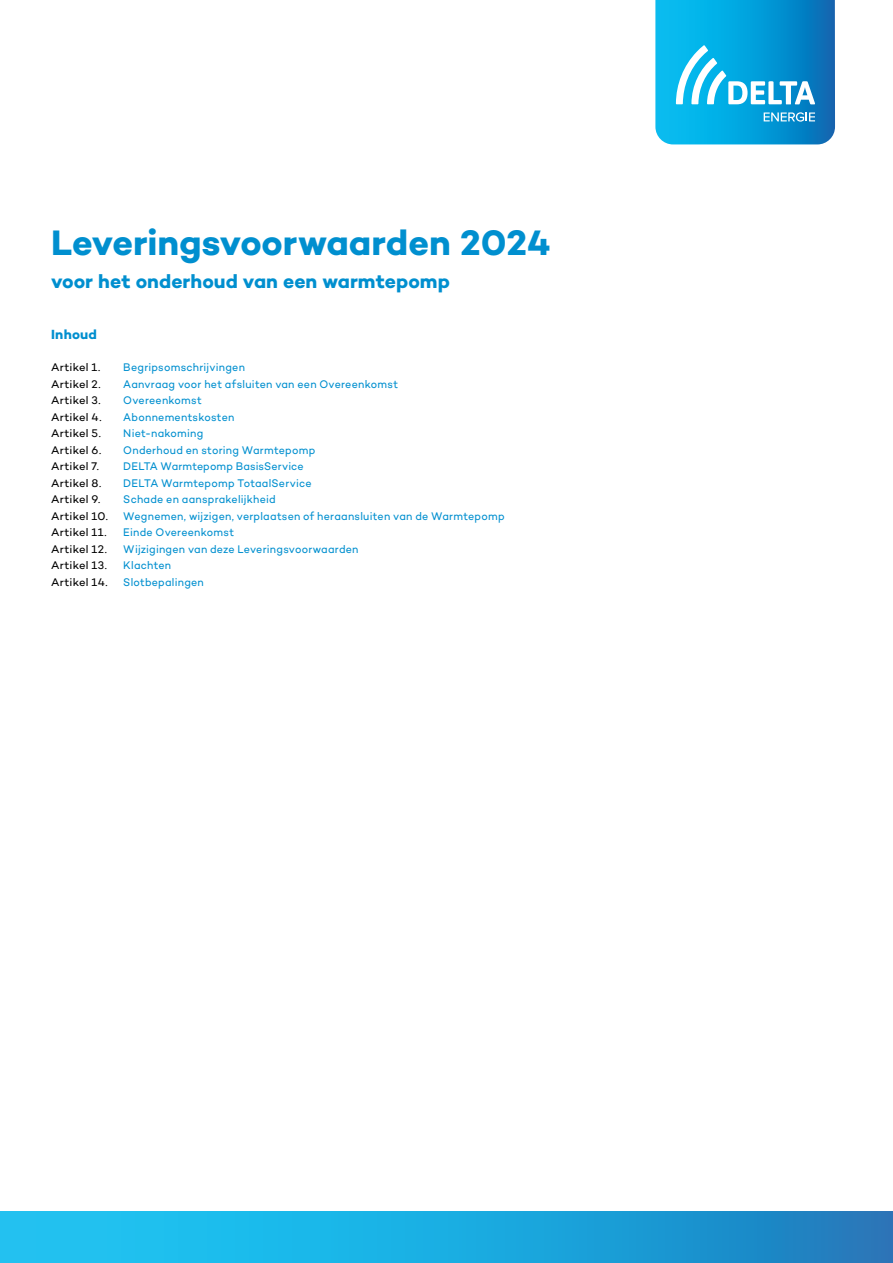
<style>
.page{position:relative;width:893px;height:1263px;background:#fff}
.page>*{position:absolute;margin:0;border:0;box-sizing:border-box;transform-origin:0 0}
.t1{font:700 36px "Campton";color:#008fcf}
.t2{font:700 19.5px "Campton";color:#008fcf}
.t3{font:700 13.5px "Campton";letter-spacing:.015em;color:#008fcf}
.t4{font:11.25px "Campton";letter-spacing:.02em;color:#008fcf;scale:.95 1}
.t5{font:11.25px "Campton";letter-spacing:.025em;color:#000}
</style>
<div class="page">
<div style="left:0;top:1212px;width:893px;height:51px;background:linear-gradient(to right,#1dcffa,#1d81c1)"></div>
<svg style="left:655px;top:0;width:180px;height:144px;background:#1fa8dd"></svg>
<h1 class="t1" style="left:51px;top:220px;width:501px">Leveringsvoorwaarden 2024</h1>
<h2 class="t2" style="left:51px;top:268px;width:400px">voor het onderhoud van een warmtepomp</h2>
<p class="t3" style="left:51px;top:325px;width:47px">Inhoud</p>
<p class="t5" style="left:51px;top:360px;width:51px">Artikel 1.</p>
<p class="t4" style="left:123px;top:360px;width:130px">Begripsomschrijvingen</p>
<p class="t5" style="left:51px;top:377px;width:51px">Artikel 2.</p>
<p class="t4" style="left:123px;top:377px;width:291px">Aanvraag voor het afsluiten van een Overeenkomst</p>
<p class="t5" style="left:51px;top:393px;width:51px">Artikel 3.</p>
<p class="t4" style="left:123px;top:393px;width:84px">Overeenkomst</p>
<p class="t5" style="left:51px;top:410px;width:52px">Artikel 4.</p>
<p class="t4" style="left:123px;top:410px;width:118px">Abonnementskosten</p>
<p class="t5" style="left:51px;top:426px;width:51px">Artikel 5.</p>
<p class="t4" style="left:123px;top:426px;width:86px">Niet-nakoming</p>
<p class="t5" style="left:51px;top:443px;width:52px">Artikel 6.</p>
<p class="t4" style="left:123px;top:443px;width:204px">Onderhoud en storing Warmtepomp</p>
<p class="t5" style="left:51px;top:459px;width:49px">Artikel 7.</p>
<p class="t4" style="left:123px;top:459px;width:191px">DELTA Warmtepomp BasisService</p>
<p class="t5" style="left:51px;top:476px;width:52px">Artikel 8.</p>
<p class="t4" style="left:123px;top:476px;width:200px">DELTA Warmtepomp TotaalService</p>
<p class="t5" style="left:51px;top:492px;width:51px">Artikel 9.</p>
<p class="t4" style="left:123px;top:492px;width:162px">Schade en aansprakelijkheid</p>
<p class="t5" style="left:51px;top:509px;width:58px">Artikel 10.</p>
<p class="t4" style="left:123px;top:509px;width:403px">Wegnemen, wijzigen, verplaatsen of heraansluiten van de Warmtepomp</p>
<p class="t5" style="left:51px;top:525px;width:57px">Artikel 11.</p>
<p class="t4" style="left:123px;top:525px;width:118px">Einde Overeenkomst</p>
<p class="t5" style="left:51px;top:542px;width:57px">Artikel 12.</p>
<p class="t4" style="left:123px;top:542px;width:249px">Wijzigingen van deze Leveringsvoorwaarden</p>
<p class="t5" style="left:51px;top:558px;width:57px">Artikel 13.</p>
<p class="t4" style="left:123px;top:558px;width:52px">Klachten</p>
<p class="t5" style="left:51px;top:575px;width:58px">Artikel 14.</p>
<p class="t4" style="left:123px;top:575px;width:86px">Slotbepalingen</p>
</div>
